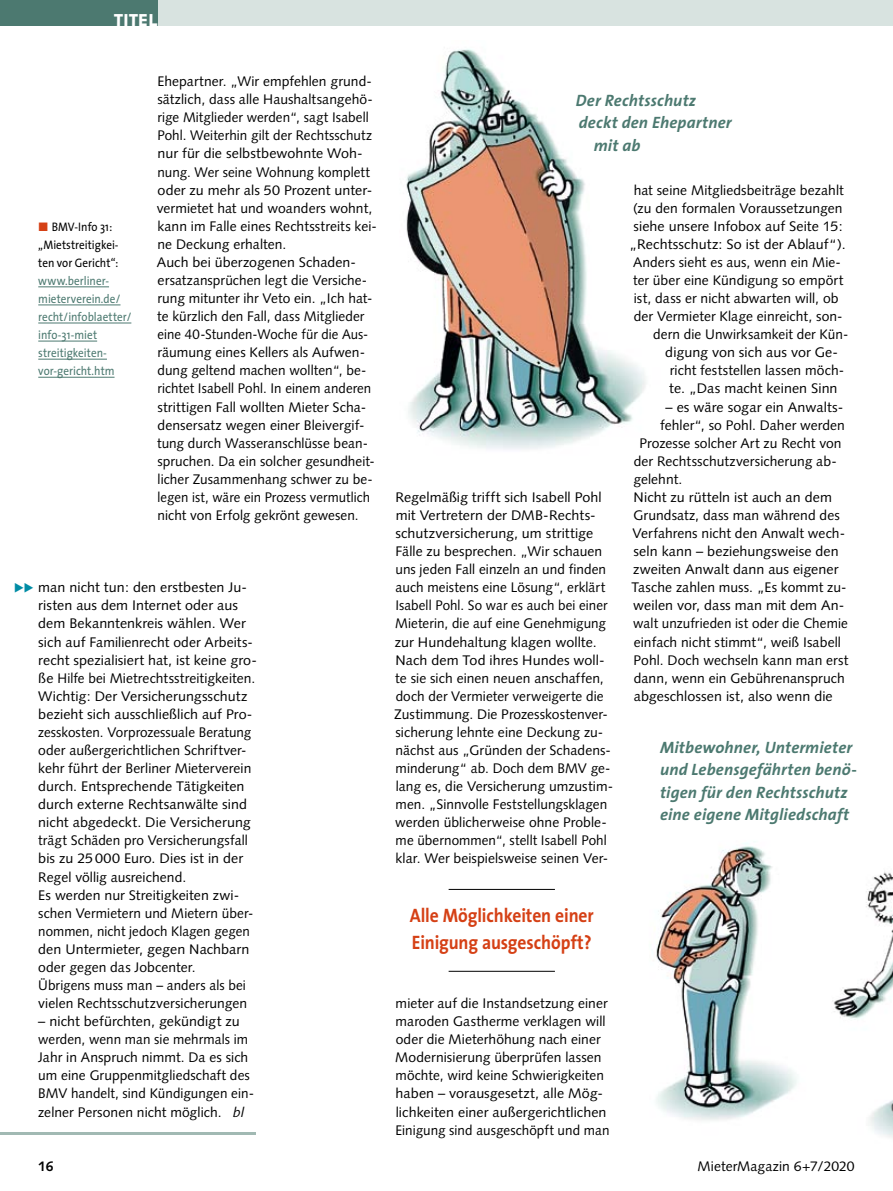
<style>
.page{position:relative;width:893px;height:1191px;background:#fff}
.page>*{position:absolute;margin:0;border:0;box-sizing:border-box;transform-origin:0 0}
.t1{font:700 19.5px/27px "The Sans";letter-spacing:-.005em;color:#d54015;scale:.9 1}
.t2{font:900 17.25px "Syntax";letter-spacing:.025em;color:#fff;scale:.9 1}
.t3{font:italic 700 16.5px/22.5px "The Sans";letter-spacing:.01em;color:#4c7970}
.t4{font:13.8px/18px "Syntax";letter-spacing:.005em;color:#000}
.t5{font:700 13.8px "Syntax";color:#000}
.t6{font:12.3px/18px "The Sans";color:#4c7970;scale:.9 1}
.t7{font:12.3px/18px "The Sans";color:#000;scale:.9 1}
.s1{font-family:"European Pi Three";color:#d54015}
.s2{font-style:italic}
</style>
<div class="page">
<img style="left:656px;top:843px;width:237px;height:295px">
<div style="left:157px;top:0;width:736px;height:26px;background:#d8e3e0"></div>
<div style="left:0;top:0;width:157px;height:26px;background:#4c7970"></div>
<img style="left:406px;top:49px;width:240px;height:400px">
<hr style="left:38px;top:286px;width:71px;height:1px;background:#4c7970">
<hr style="left:38px;top:305px;width:82px;height:1px;background:#4c7970">
<hr style="left:38px;top:323px;width:93px;height:1px;background:#4c7970">
<hr style="left:38px;top:341px;width:59px;height:1px;background:#4c7970">
<hr style="left:38px;top:359px;width:69px;height:1px;background:#4c7970">
<hr style="left:38px;top:377px;width:77px;height:1px;background:#4c7970">
<hr style="left:449px;top:889px;width:106px;height:1px;background:#000">
<hr style="left:449px;top:971px;width:106px;height:1px;background:#000">
<hr style="left:0;top:1132px;width:255px;height:2px;background:#a1b9b3">
<p class="t2" style="left:114px;top:9px;width:50px">TITEL</p>
<p class="t7" style="left:38px;top:217px;width:91px"><span class="s1">L</span> BMV-Info 31: „Mietstreitigkei&shy;ten vor Gericht“:</p>
<p class="t6" style="left:38px;top:271px;width:105px">www.berliner&shy;mieterverein.de/ recht/infoblaetter/ info-31-miet streitigkeiten&shy;vor-gericht.htm</p>
<p class="t4" style="left:157px;top:72px;width:222px">Ehepartner. „Wir empfehlen grund&shy;sätzlich, dass alle Haushaltsangehö&shy;rige Mitglieder werden“, sagt Isabell Pohl. Weiterhin gilt der Rechtsschutz nur für die selbstbewohnte Woh&shy;nung. Wer seine Wohnung komplett oder zu mehr als 50 Prozent unter&shy;vermietet hat und woanders wohnt, kann im Falle eines Rechtsstreits kei&shy;ne Deckung erhalten.<br>Auch bei überzogenen Schaden - ersatz ansprüchen legt die Versiche&shy;rung mitunter ihr Veto ein. „Ich hat&shy;te kürzlich den Fall, dass Mitglieder eine 40-Stunden-Woche für die Aus&shy;räumung eines Kellers als Aufwen&shy;dung geltend machen wollten“, be&shy;richtet Isabell Pohl. In einem anderen strittigen Fall wollten Mieter Scha&shy;densersatz wegen einer Bleivergif&shy;tung durch Wasseranschlüsse bean&shy;spruchen. Da ein solcher gesundheit&shy;licher Zusammenhang schwer zu be&shy;legen ist, wäre ein Prozess vermutlich nicht von Erfolg gekrönt gewesen.</p>
<p class="t4" style="left:38px;top:578px;width:220px">man nicht tun: den erstbesten Ju&shy;risten aus dem Internet oder aus dem Bekanntenkreis wählen. Wer sich auf Familienrecht oder Arbeits&shy;recht spezialisiert hat, ist keine gro&shy;ße Hilfe bei Mietrechtsstreitigkeiten.<br>Wichtig: Der Versicherungsschutz bezieht sich ausschließlich auf Pro&shy;zesskosten. Vorprozessuale Beratung oder außergerichtlichen Schriftver&shy;kehr führt der Berliner Mieterverein durch. Entsprechende Tätigkeiten durch externe Rechtsanwälte sind nicht abgedeckt. Die Versicherung trägt Schäden pro Versicherungsfall bis zu 25 000 Euro. Dies ist in der Regel völlig ausreichend.<br>Es werden nur Streitigkeiten zwi&shy;schen Vermietern und Mietern über&shy;nommen, nicht jedoch Klagen gegen den Untermieter, gegen Nachbarn oder gegen das Jobcenter.<br>Übrigens muss man – anders als bei vielen Rechtsschutzversicherungen</p>
<p class="t4" style="left:38px;top:1012px;width:217px">– nicht befürchten, gekündigt zu werden, wenn man sie mehrmals im Jahr in Anspruch nimmt. Da es sich um eine Gruppenmitgliedschaft des BMV handelt, sind Kündigungen ein&shy;zelner Personen nicht möglich. <span class="s2">bl</span></p>
<p class="t3" style="left:576px;top:88px;width:122px">Der Rechtsschutz</p>
<p class="t3" style="left:579px;top:111px;width:154px">deckt den Ehepartner</p>
<p class="t3" style="left:594px;top:133px;width:48px">mit ab</p>
<p class="t4" style="left:394px;top:488px;width:220px">Regelmäßig trifft sich Isabell Pohl mit Vertretern der DMB-Rechts&shy;schutzversicherung, um strittige Fälle zu besprechen. „Wir schauen uns jeden Fall einzeln an und finden auch meistens eine Lösung“, erklärt Isabell Pohl. So war es auch bei einer Mieterin, die auf eine Genehmigung zur Hundehaltung klagen wollte.<br>Nach dem Tod ihres Hundes woll&shy;te sie sich einen neuen anschaffen, doch der Vermieter verweigerte die Zustimmung. Die Prozesskostenver&shy;sicherung lehnte eine Deckung zu&shy;nächst aus „Gründen der Schadens&shy;minderung“ ab. Doch dem BMV ge&shy;lang es, die Versicherung umzustim&shy;men. „Sinnvolle Feststellungsklagen werden üblicherweise ohne Proble&shy;me übernommen“, stellt Isabell Pohl klar. Wer beispielsweise seinen Ver-</p>
<h1 class="t1" style="left:410px;top:901px;width:206px">Alle Möglichkeiten einer<br>Einigung ausgeschöpft?</h1>
<p class="t4" style="left:395px;top:994px;width:216px">mieter auf die Instandsetzung einer maroden Gastherme verklagen will oder die Mieterhöhung nach einer Modernisierung überprüfen lassen möchte, wird keine Schwierigkeiten haben – vorausgesetzt, alle Mög&shy;lichkeiten einer außergerichtlichen Einigung sind ausgeschöpft und man</p>
<p class="t4" style="left:634px;top:181px;width:212px">hat seine Mitgliedsbeiträge bezahlt</p>
<p class="t4" style="left:633px;top:199px;width:211px">(zu den formalen Voraussetzungen</p>
<p class="t4" style="left:634px;top:217px;width:211px">siehe unsere Infobox auf Seite 15:</p>
<p class="t4" style="left:629px;top:235px;width:218px">„Rechtsschutz: So ist der Ablauf“).</p>
<p class="t4" style="left:633px;top:253px;width:209px">Anders sieht es aus, wenn ein Mie-</p>
<p class="t4" style="left:633px;top:271px;width:211px">ter über eine Kündigung so empört</p>
<p class="t4" style="left:634px;top:289px;width:206px">ist, dass er nicht abwarten will, ob</p>
<p class="t4" style="left:634px;top:307px;width:210px">der Vermieter Klage einreicht, son-</p>
<p class="t4" style="left:653px;top:325px;width:197px">dern die Unwirksamkeit der Kün-</p>
<p class="t4" style="left:665px;top:343px;width:174px">digung von sich aus vor Ge-</p>
<p class="t4" style="left:670px;top:362px;width:176px">richt feststellen lassen möch-</p>
<p class="t4" style="left:669px;top:380px;width:170px">te. „Das macht keinen Sinn</p>
<p class="t4" style="left:666px;top:398px;width:179px">– es wäre sogar ein Anwalts-</p>
<p class="t4" style="left:660px;top:416px;width:186px">fehler“, so Pohl. Daher werden</p>
<p class="t4" style="left:640px;top:434px;width:204px">Prozesse solcher Art zu Recht von</p>
<p class="t4" style="left:634px;top:452px;width:204px">der Rechtsschutzversicherung ab-</p>
<p class="t4" style="left:633px;top:470px;width:51px">gelehnt.</p>
<p class="t4" style="left:634px;top:488px;width:200px">Nicht zu rütteln ist auch an dem</p>
<p class="t4" style="left:633px;top:506px;width:208px">Grundsatz, dass man während des</p>
<p class="t4" style="left:632px;top:524px;width:214px">Verfahrens nicht den Anwalt wech-</p>
<p class="t4" style="left:634px;top:542px;width:207px">seln kann – beziehungsweise den</p>
<p class="t4" style="left:633px;top:560px;width:207px">zweiten Anwalt dann aus eigener</p>
<p class="t4" style="left:631px;top:578px;width:217px">Tasche zahlen muss. „Es kommt zu-</p>
<p class="t4" style="left:633px;top:596px;width:213px">weilen vor, dass man mit dem An-</p>
<p class="t4" style="left:633px;top:615px;width:216px">walt unzufrieden ist oder die Chemie</p>
<p class="t4" style="left:634px;top:633px;width:209px">einfach nicht stimmt“, weiß Isabell</p>
<p class="t4" style="left:634px;top:651px;width:216px">Pohl. Doch wechseln kann man erst</p>
<p class="t4" style="left:634px;top:669px;width:213px">dann, wenn ein Gebührenanspruch</p>
<p class="t4" style="left:634px;top:687px;width:201px">abgeschlossen ist, also wenn die</p>
<p class="t3" style="left:660px;top:735px;width:198px">Mitbewohner, Untermieter und Lebensgefährten benö&shy;tigen für den Rechtsschutz eine eigene Mitgliedschaft</p>
<p class="t5" style="left:38px;top:1158px;width:17px">16</p>
<p class="t4" style="left:698px;top:1157px;width:159px">MieterMagazin 6+7/2020</p>
</div>
